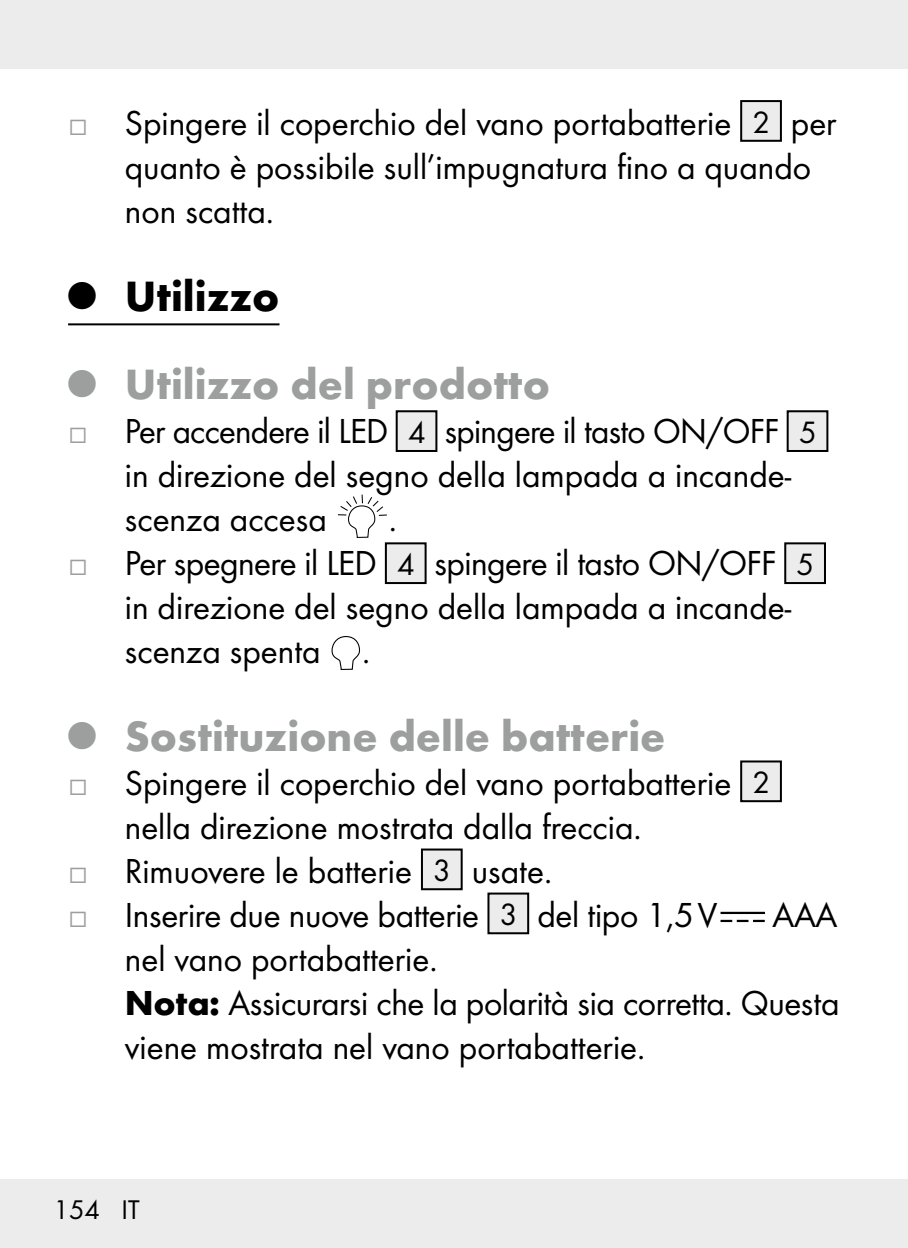
<style>
.page{position:relative;width:908px;height:1248px;background:#fff}
.page>*{position:absolute;margin:0;border:0;box-sizing:border-box;transform-origin:0 0}
.t1{font:700 44px/88px "Futura";color:#9d9e9e}
.t2{font:36px/44px "Futura Boo";color:#000}
.t3{font:28px "Futura Boo";color:#000}
.s1{font-family:"European Pi Three";color:#9d9e9e}
.s2{font-size:32px}
.s3{color:#000}
.s4{font-family:"Futura";font-weight:700}
</style>
<div class="page">
<div style="left:0;top:0;width:907px;height:68px;background:#ececec"></div>
<div style="left:0;top:1179px;width:907px;height:68px;background:#ececec"></div>
<hr style="left:68px;top:323px;width:211px;height:2px;background:#000">
<div style="left:740px;top:101px;width:40px;height:40px;background:#ececec"></div>
<div style="left:739px;top:100px;width:42px;height:42px;border:2px solid #000"></div>
<div style="left:396px;top:411px;width:40px;height:40px;background:#ececec"></div>
<div style="left:395px;top:410px;width:42px;height:42px;border:2px solid #000"></div>
<div style="left:787px;top:411px;width:40px;height:40px;background:#ececec"></div>
<div style="left:786px;top:410px;width:42px;height:42px;border:2px solid #000"></div>
<svg style="left:338px;top:494px;width:48px;height:44px"></svg>
<div style="left:385px;top:543px;width:40px;height:40px;background:#ececec"></div>
<div style="left:384px;top:542px;width:42px;height:42px;border:2px solid #000"></div>
<div style="left:784px;top:543px;width:40px;height:40px;background:#ececec"></div>
<div style="left:783px;top:542px;width:42px;height:42px;border:2px solid #000"></div>
<svg style="left:331px;top:636px;width:30px;height:34px"></svg>
<div style="left:740px;top:761px;width:40px;height:40px;background:#ececec"></div>
<div style="left:739px;top:760px;width:42px;height:42px;border:2px solid #000"></div>
<div style="left:422px;top:849px;width:39px;height:40px;background:#ececec"></div>
<div style="left:421px;top:848px;width:41px;height:42px;border:2px solid #000"></div>
<div style="left:488px;top:893px;width:40px;height:40px;background:#ececec"></div>
<div style="left:487px;top:892px;width:42px;height:42px;border:2px solid #000"></div>
<div style="left:720px;top:912px;width:44px;height:1px;border:1px solid #000"></div>
<p class="t2" style="left:125px;top:100px;width:712px;text-indent:-57px"><span class="s1">j</span> Spingere il coperchio del vano portabatterie <span class="s2">2</span> per quanto è possibile sull’impugnatura fino a quando non scatta.</p>
<p class="t1" style="left:68px;top:251px;width:483px"><sup>Q</sup> <span class="s3">Utilizzo<br></span><sup>Q</sup> Utilizzo del prodotto</p>
<p class="t2" style="left:125px;top:408px;width:693px;text-indent:-57px"><span class="s1">j</span> Per accendere il LED <span class="s2">4</span> spingere il tasto ON/OFF <span class="s2">5 </span>in direzione del segno della lampada a incande&shy;scenza accesa</p>
<p class="t2" style="left:389px;top:496px;width:10px">.</p>
<p class="t2" style="left:68px;top:540px;width:747px"><span class="s1">j</span> Per spegnere il LED <span class="s2">4</span> spingere il tasto ON/OFF <span class="s2">5</span></p>
<p class="t2" style="left:125px;top:584px;width:667px">in direzione del segno della lampada a incande-</p>
<p class="t2" style="left:125px;top:628px;width:247px">scenza spenta .</p>
<p class="t1" style="left:68px;top:691px;width:598px"><sup>Q</sup> Sostituzione delle batterie</p>
<p class="t2" style="left:68px;top:760px;width:703px"><span class="s1">j</span> Spingere il coperchio del vano portabatterie <span class="s2">2</span></p>
<p class="t2" style="left:125px;top:804px;width:518px">nella direzione mostrata dalla freccia.</p>
<p class="t2" style="left:68px;top:848px;width:485px"><span class="s1">j</span> Rimuovere le batterie <span class="s2">3</span> usate.</p>
<p class="t2" style="left:68px;top:892px;width:650px"><span class="s1">j</span> Inserire due nuove batterie <span class="s2">3</span> del tipo 1,5V</p>
<p class="t2" style="left:772px;top:892px;width:66px">AAA</p>
<p class="t2" style="left:125px;top:936px;width:716px">nel vano portabatterie.<br><span class="s4">Nota:</span> Assicurarsi che la polarità sia corretta. Questa viene mostrata nel vano portabatterie.</p>
<p class="t3" style="left:54px;top:1192px;width:87px">154 IT</p>
</div>
